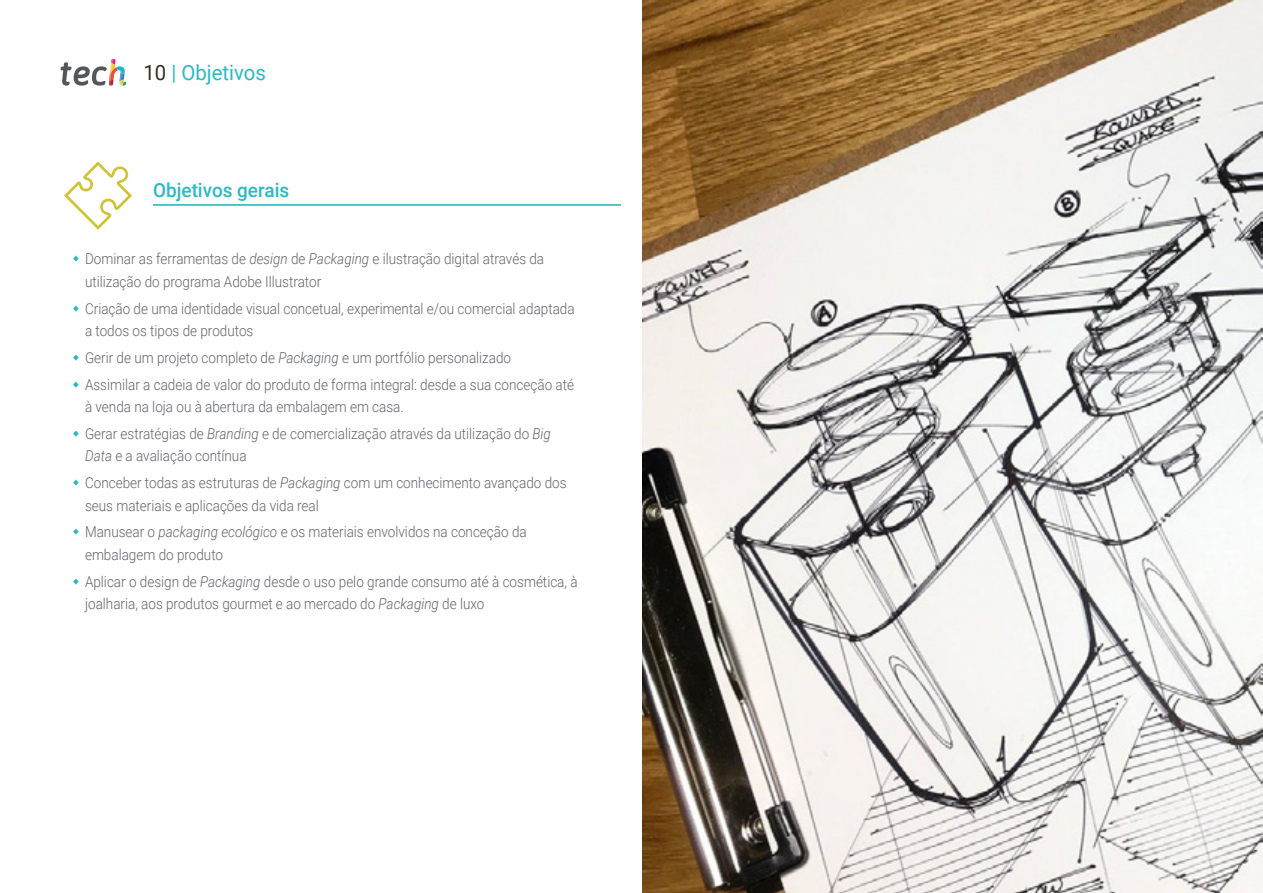
<style>
.page{position:relative;width:1263px;height:893px;background:#fff}
.page>*{position:absolute;margin:0;border:0;box-sizing:border-box;transform-origin:0 0}
.t1{font:21px "Roboto";color:#2db8c5}
.t2{font:500 19.5px "Roboto";color:#2db8c5}
.t3{font:300 15px/26.7px "Roboto";color:#61646a;scale:.9 1}
.s1{color:#312e20}
.s2{font-style:italic}
</style>
<div class="page">
<hr style="left:153px;top:205px;width:468px;height:1px;background:#2db8c5">
<svg style="left:64px;top:161px;width:68px;height:69px"></svg>
<svg style="left:61px;top:59px;width:65px;height:27px"></svg>
<img style="left:642px;top:0;width:621px;height:893px">
<h1 class="t1" style="left:144px;top:57px;width:124px"><span class="s1">10</span> | Objetivos</h1>
<h2 class="t2" style="left:153px;top:176px;width:138px">Objetivos gerais</h2>
<p class="t3" style="left:85px;top:247px;width:512px;line-height:22.5px">Dominar as ferramentas de <span class="s2">design</span> de <span class="s2">Packaging</span> e ilustração digital através da utilização do programa Adobe Illustrator</p>
<p class="t3" style="left:85px;top:296px;width:546px;line-height:22.5px">Criação de uma identidade visual concetual, experimental e/ou comercial adaptada a todos os tipos de produtos</p>
<p class="t3" style="left:85px;top:343px;width:545px">Gerir de um projeto completo de <span class="s2">Packaging</span> e um portfólio personalizado<br>Assimilar a cadeia de valor do produto de forma integral: desde a sua conceção até</p>
<p class="t3" style="left:85px;top:393px;width:519px">à venda na loja ou à abertura da embalagem em casa.<br>Gerar estratégias de <span class="s2">Branding</span> e de comercialização através da utilização do <span class="s2">Big</span></p>
<p class="t3" style="left:85px;top:442px;width:537px"><span class="s2">Data</span> e a avaliação contínua<br>Conceber todas as estruturas de <span class="s2">Packaging</span> com um conhecimento avançado dos</p>
<p class="t3" style="left:85px;top:491px;width:492px">seus materiais e aplicações da vida real<br>Manusear o <span class="s2">packaging ecológico</span> e os materiais envolvidos na conceção da</p>
<p class="t3" style="left:85px;top:540px;width:549px">embalagem do produto<br>Aplicar o design de <span class="s2">Packaging</span> desde o uso pelo grande consumo até à cosmética, à</p>
<p class="t3" style="left:85px;top:590px;width:445px">joalharia, aos produtos gourmet e ao mercado do <span class="s2">Packaging</span> de luxo</p>
</div>
